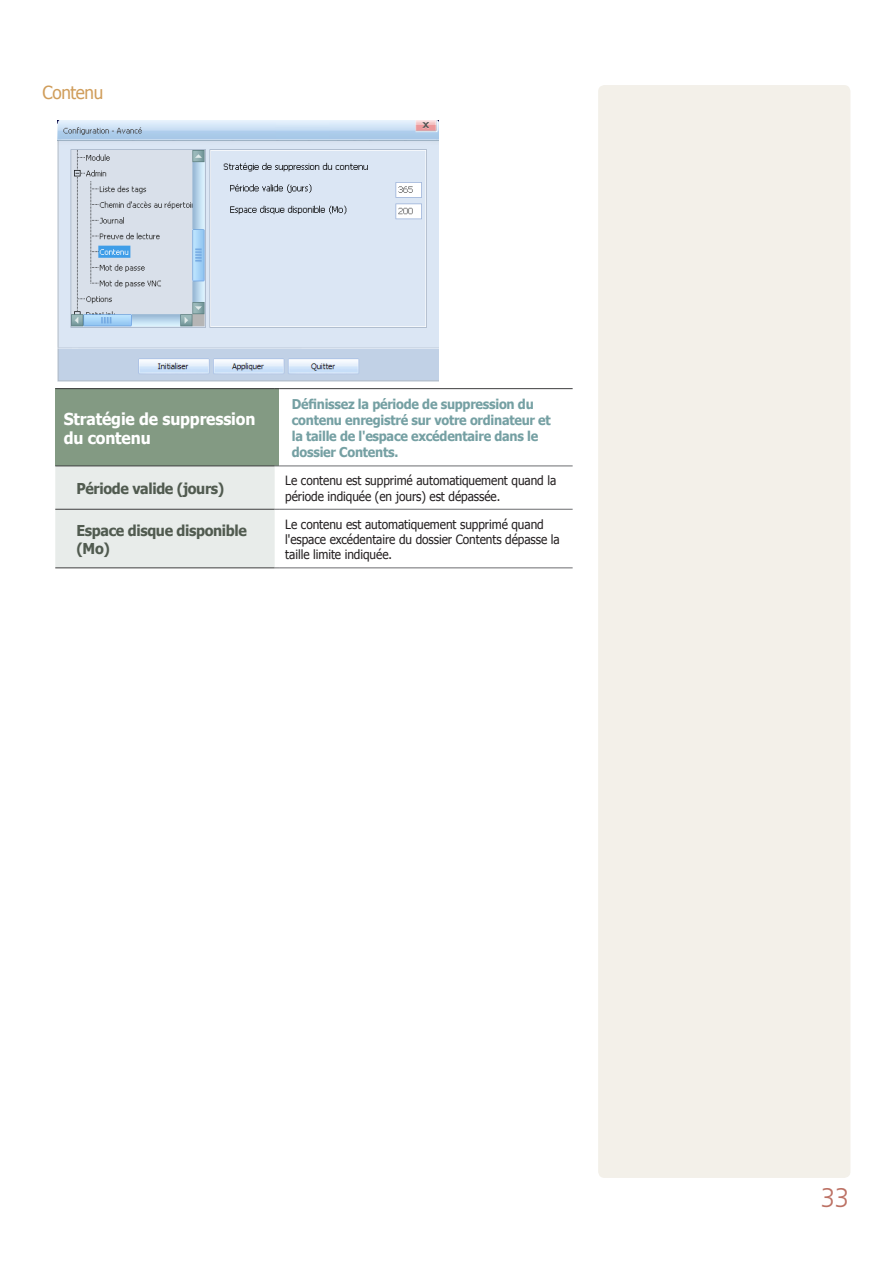
<style>
.page{position:relative;width:893px;height:1263px;background:#fff}
.page>*{position:absolute;margin:0;border:0;box-sizing:border-box;transform-origin:0 0}
.t1{font:300 27px "Frutiger";color:#bc7164;scale:.95 1}
.t2{font:18px "Tahoma";letter-spacing:-.02em;color:#d09d5a;scale:.95 1}
.t3{font:700 16.5px/19.8px "Tahoma";letter-spacing:-.01em;color:#fff;scale:.95 1}
.t4{font:700 15px/18px "Tahoma";letter-spacing:-.025em;color:#515b50;scale:.95 1}
.t5{font:700 13.5px/16.2px "Tahoma";letter-spacing:-.02em;color:#75a0a3;scale:.94 1}
.t6{font:12.75px/15.3px "Tahoma";letter-spacing:-.005em;color:#231f20;scale:.93 1}
</style>
<div class="page">
<img style="left:57px;top:121px;width:382px;height:261px">
<div style="left:55px;top:389px;width:224px;height:77px;background:#839a83"></div>
<hr style="left:55px;top:388px;width:220px;height:1px;background:#3e3e3f">
<hr style="left:279px;top:466px;width:294px;height:1px;background:#6c6d70">
<hr style="left:279px;top:509px;width:294px;height:1px;background:#6c6d70">
<div style="left:55px;top:466px;width:224px;height:103px;background:#e8ecea"></div>
<hr style="left:279px;top:568px;width:294px;height:1px;background:#6c6d70">
<hr style="left:279px;top:388px;width:294px;height:1px;background:#3e3e3f">
<div style="left:598px;top:85px;width:252px;height:1093px;background:#f3f0e9;border-radius:6px"></div>
<h2 class="t2" style="left:43px;top:80px;width:66px">Contenu</h2>
<p class="t3" style="left:64px;top:408px;width:203px">Stratégie de suppression du contenu</p>
<p class="t5" style="left:292px;top:395px;width:277px">Définissez la période de suppression du contenu enregistré sur votre ordinateur et la taille de l'espace excédentaire dans le dossier Contents.</p>
<p class="t4" style="left:77px;top:479px;width:157px">Période valide (jours)</p>
<p class="t6" style="left:285px;top:473px;width:293px">Le contenu est supprimé automatiquement quand la période indiquée (en jours) est dépassée.</p>
<p class="t4" style="left:77px;top:521px;width:181px">Espace disque disponible (Mo)</p>
<p class="t6" style="left:285px;top:516px;width:297px">Le contenu est automatiquement supprimé quand l'espace excédentaire du dossier Contents dépasse la taille limite indiquée.</p>
<h1 class="t1" style="left:821px;top:1182px;width:31px">33</h1>
</div>
